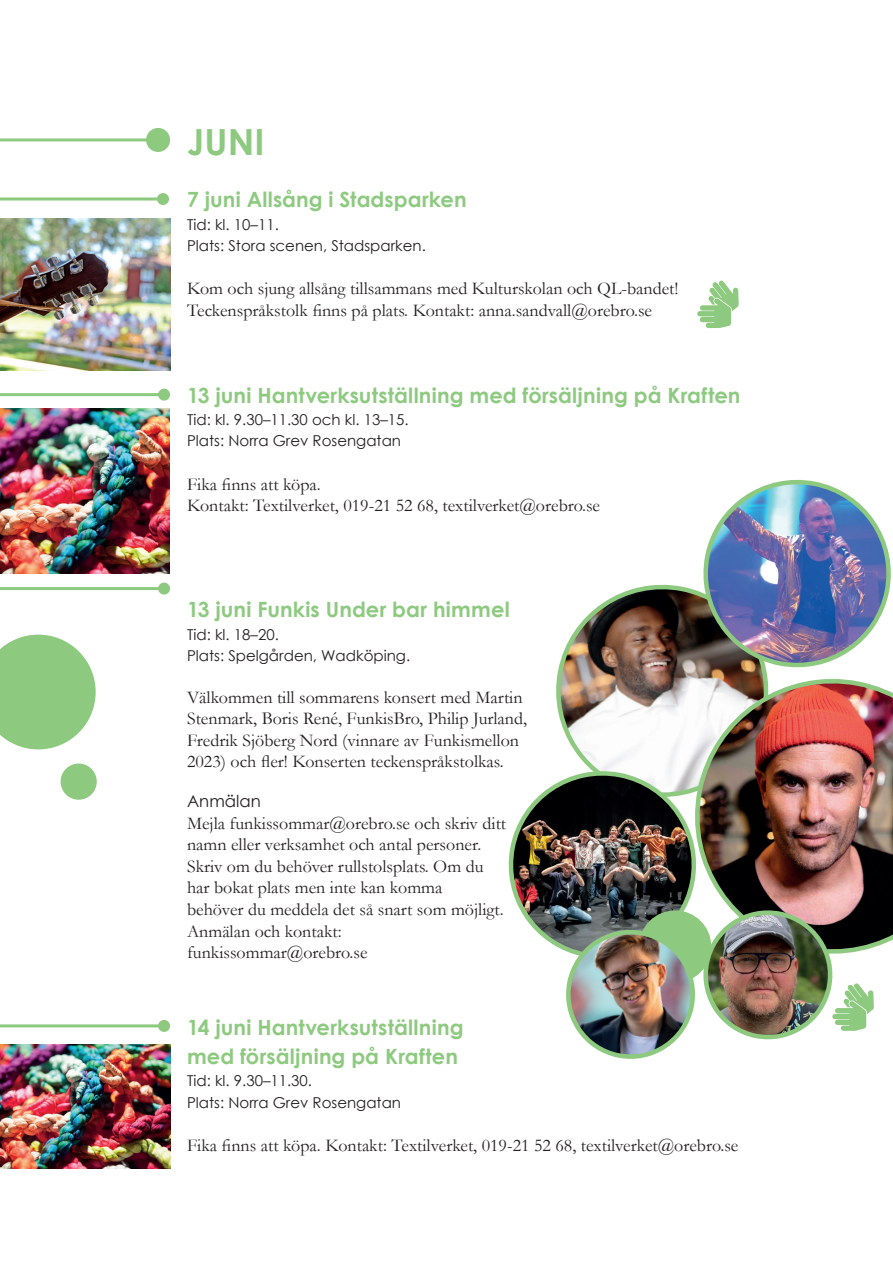
<style>
.page{position:relative;width:893px;height:1263px;background:#fff}
.page>*{position:absolute;margin:0;border:0;box-sizing:border-box;transform-origin:0 0}
.t1{font:700 36px "Century Gothic";color:#8dca80}
.t2{font:700 21px/29.4px "Century Gothic";letter-spacing:.005em;color:#8dca80}
.t3{font:18px/21.6px "Garamond";color:#231f20}
.t4{font:16.5px "Century Gothic";color:#231f20}
.t5{font:15px/21.6px "Century Gothic";color:#231f20}
</style>
<div class="page">
<hr style="left:0;top:1024px;width:164px;height:3px;background:#8dca80">
<div style="left:158px;top:1020px;width:12px;height:12px;background:#8dca80;border-radius:50%"></div>
<hr style="left:0;top:587px;width:164px;height:3px;background:#8dca80">
<div style="left:158px;top:583px;width:12px;height:12px;background:#8dca80;border-radius:50%"></div>
<hr style="left:0;top:393px;width:164px;height:3px;background:#8dca80">
<div style="left:158px;top:389px;width:12px;height:12px;background:#8dca80;border-radius:50%"></div>
<hr style="left:0;top:138px;width:158px;height:3px;background:#8dca80">
<div style="left:146px;top:128px;width:24px;height:24px;background:#8dca80;border-radius:50%"></div>
<svg style="left:697px;top:280px;width:42px;height:48px"></svg>
<img style="left:0;top:1045px;width:170px;height:123px">
<img style="left:556px;top:584px;width:142px;height:181px">
<img style="left:685px;top:669px;width:208px;height:278px">
<img style="left:0;top:408px;width:169px;height:165px">
<hr style="left:0;top:197px;width:163px;height:3px;background:#8dca80">
<div style="left:157px;top:193px;width:12px;height:12px;background:#8dca80;border-radius:50%"></div>
<img style="left:698px;top:479px;width:195px;height:194px">
<svg style="left:0;top:635px;width:96px;height:114px;background:#9ed293"></svg>
<div style="left:61px;top:763px;width:36px;height:37px;background:#8dca80;border-radius:50%"></div>
<img style="left:0;top:219px;width:170px;height:152px">
<img style="left:508px;top:765px;width:366px;height:294px">
<h1 class="t1" style="left:187px;top:114px;width:79px">JUNI</h1>
<p class="t2" style="left:187px;top:184px;width:281px">7 juni Allsång i Stadsparken</p>
<p class="t5" style="left:187px;top:213px;width:240px">Tid: kl. 10–11.<br>Plats: Stora scenen, Stadsparken.</p>
<p class="t3" style="left:187px;top:278px;width:493px">Kom och sjung allsång tillsammans med Kulturskolan och QL-bandet!<br>Teckenspråkstolk finns på plats. Kontakt: anna.sandvall@orebro.se</p>
<p class="t2" style="left:187px;top:379px;width:555px">13 juni Hantverksutställning med försäljning på Kraften</p>
<p class="t5" style="left:187px;top:408px;width:223px">Tid: kl. 9.30–11.30 och kl. 13–15.<br>Plats: Norra Grev Rosengatan</p>
<p class="t3" style="left:187px;top:473px;width:414px">Fika finns att köpa.<br>Kontakt: Textilverket, 019-21 52 68, textilverket@orebro.se</p>
<p class="t2" style="left:187px;top:594px;width:324px">13 juni Funkis Under bar himmel</p>
<p class="t5" style="left:187px;top:623px;width:225px">Tid: kl. 18–20.<br>Plats: Spelgården, Wadköping.</p>
<p class="t3" style="left:187px;top:686px;width:341px">Välkommen till sommarens konsert med Martin Stenmark, Boris René, FunkisBro, Philip Jurland, Fredrik Sjöberg Nord (vinnare av Funkismellon 2023) och fler! Konserten teckenspråkstolkas.</p>
<p class="t4" style="left:187px;top:789px;width:75px">Anmälan</p>
<p class="t3" style="left:187px;top:812px;width:321px">Mejla funkissommar@orebro.se och skriv ditt namn eller verksamhet och antal personer.<br>Skriv om du behöver rullstolsplats. Om du har bokat plats men inte kan komma<br>behöver du meddela det så snart som möjligt.<br>Anmälan och kontakt: funkissommar@orebro.se</p>
<p class="t2" style="left:187px;top:1011px;width:278px">14 juni Hantverksutställning med försäljning på Kraften</p>
<p class="t5" style="left:187px;top:1070px;width:215px">Tid: kl. 9.30–11.30.<br>Plats: Norra Grev Rosengatan</p>
<p class="t3" style="left:187px;top:1134px;width:553px">Fika finns att köpa. Kontakt: Textilverket, 019-21 52 68, textilverket@orebro.se</p>
</div>
